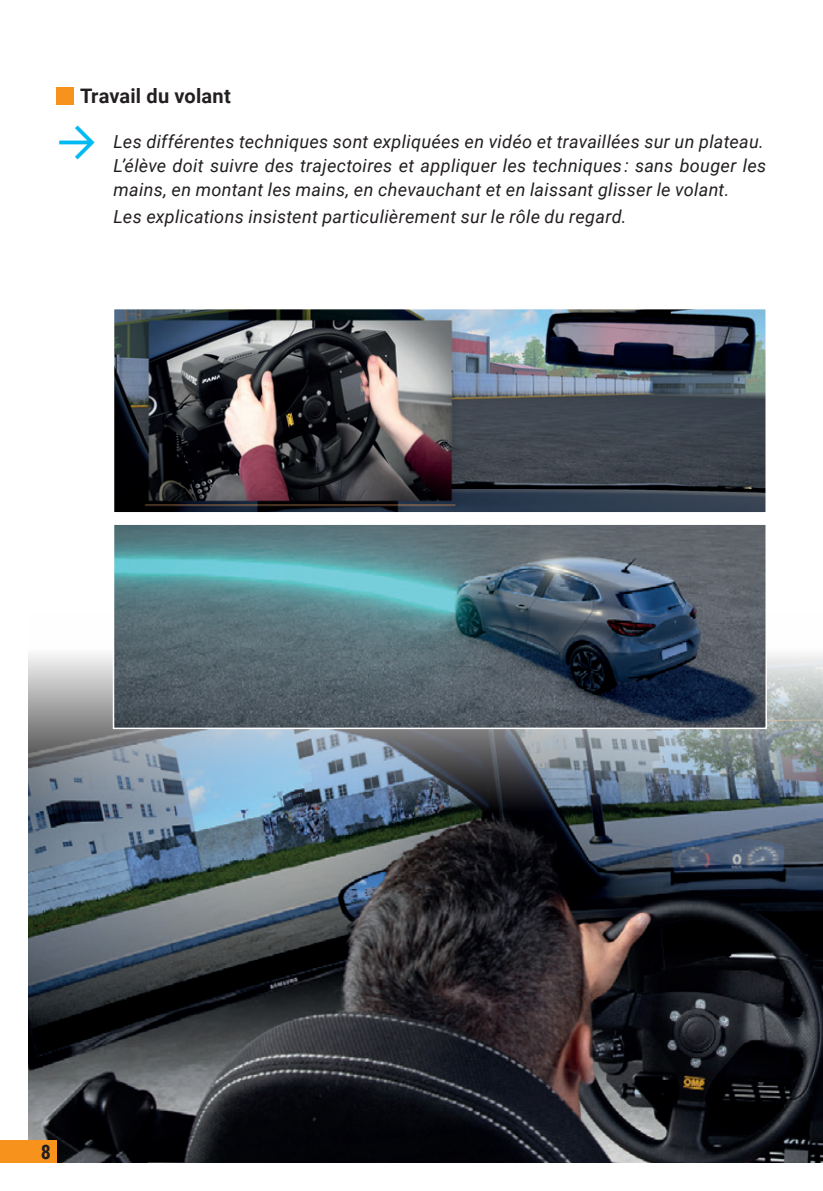
<style>
.page{position:relative;width:823px;height:1191px;background:#fff}
.page>*{position:absolute;margin:0;border:0;box-sizing:border-box;transform-origin:0 0}
.t1{font:800 48px "DIN2014";color:#00baf1}
.t2{font:700 20px "Roboto";letter-spacing:.01em;color:#231f20}
.t3{font:700 20px "Roboto Condensed";color:#231f20}
.t4{font:italic 18px/24px "Roboto";letter-spacing:.015em;color:#231f20}
</style>
<div class="page">
<img style="left:28px;top:654px;width:794px;height:508px">
<div style="left:0;top:1140px;width:57px;height:22px;background:#f7931d"></div>
<div style="left:57px;top:88px;width:17px;height:17px;background:#f7931d"></div>
<img style="left:116px;top:311px;width:647px;height:199px">
<div style="left:113px;top:308px;width:653px;height:205px;border:2px solid #fff"></div>
<img style="left:116px;top:526px;width:647px;height:200px">
<div style="left:113px;top:523px;width:653px;height:206px;border:2px solid #fff"></div>
<p class="t2" style="left:80px;top:82px;width:152px">Travail du volant</p>
<p class="t1" style="left:56px;top:106px;width:43px">→</p>
<p class="t4" style="left:113px;top:129px;width:651px">Les différentes techniques sont expliquées en vidéo et travaillées sur un plateau.</p>
<p class="t4" style="left:113px;top:153px;width:653px">L’élève doit suivre des trajectoires et appliquer les techniques : sans bouger les mains, en montant les mains, en chevauchant et en laissant glisser le volant.</p>
<p class="t4" style="left:113px;top:204px;width:514px">Les explications insistent particulièrement sur le rôle du regard.</p>
<p class="t3" style="left:41px;top:1137px;width:12px">8</p>
</div>
